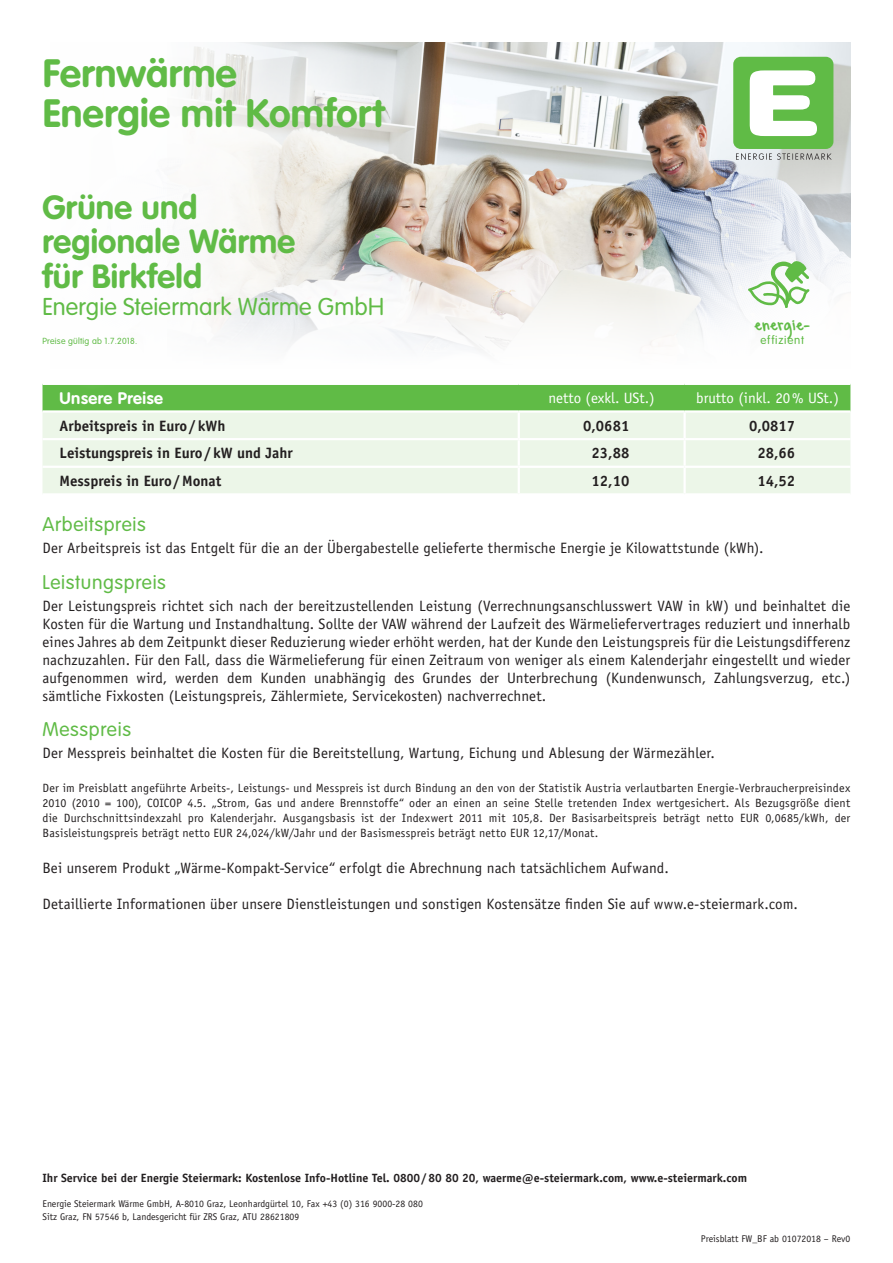
<style>
.page{position:relative;width:893px;height:1263px;background:#fff}
.page>*{position:absolute;margin:0;border:0;box-sizing:border-box;transform-origin:0 0}
.t1{font:700 39px/40.5px "VAG Rounded Std";letter-spacing:.005em;color:#60bb46}
.t2{font:700 33px/34.5px "VAG Rounded Std";letter-spacing:.01em;color:#60bb46}
.t3{font:300 24px "VAG Rounded Std";letter-spacing:.01em;color:#60bb46}
.t4{font:19.65px "Gregs Hand";letter-spacing:.04em;color:#60bb46}
.Zwischenheadline{font:300 19.5px "VAG Rounded Std";letter-spacing:.035em;color:#60bb46}
.t5{font:700 16.5px "VAG Rounded Std";letter-spacing:.03em;color:#fff}
.Copy{font:15px/18px "Officina Sans Std";letter-spacing:.005em;color:#231f20;text-align:justify}
.t6{font:700 15px "Officina Sans Std";color:#231f20}
.t7{font:15px "Officina Sans Std";color:#fff}
.Copy_Indizes{font:12px/15px "Officina Sans Std";letter-spacing:.015em;color:#231f20;text-align:justify}
.t8{font:700 12px "Officina Sans Std";color:#231f20}
.t9{font:300 11.55px "VAG Rounded Std";letter-spacing:.07em;color:#60bb46}
.t10{font:9.75px "Officina Sans Std";color:#231f20}
.t11{font:300 8.7px "VAG Rounded Std";letter-spacing:.025em;color:#60bb46}
</style>
<div class="page">
<img style="left:454px;top:43px;width:396px;height:208px">
<svg style="left:454px;top:251px;width:194px;height:99px;fill:#f3f2ef"></svg>
<svg style="left:648px;top:140px;width:203px;height:353px"></svg>
<div style="left:733px;top:57px;width:100px;height:92px;background:#60bb46;border-radius:8px"></div>
<svg style="left:750px;top:70px;width:67px;height:66px"></svg>
<svg style="left:736px;top:153px;width:95px;height:7px"></svg>
<svg style="left:748px;top:258px;width:61px;height:50px"></svg>
<div style="left:0;top:0;width:457px;height:207px;background:#fff;opacity:.9"></div>
<div style="left:43px;top:385px;width:807px;height:25px;background:#60bb46"></div>
<div style="left:43px;top:413px;width:807px;height:80px;background:#ecf6e8"></div>
<hr style="left:519px;top:383px;width:166px;height:2px;background:#fff">
<hr style="left:685px;top:383px;width:165px;height:2px;background:#fff">
<hr style="left:519px;top:410px;width:166px;height:3px;background:#fff">
<hr style="left:685px;top:410px;width:165px;height:3px;background:#fff">
<hr style="left:43px;top:438px;width:476px;height:2px;background:#fff">
<hr style="left:519px;top:438px;width:166px;height:2px;background:#fff">
<hr style="left:685px;top:438px;width:165px;height:2px;background:#fff">
<hr style="left:43px;top:466px;width:476px;height:2px;background:#fff">
<hr style="left:519px;top:466px;width:166px;height:2px;background:#fff">
<hr style="left:685px;top:466px;width:165px;height:2px;background:#fff">
<hr style="left:518px;top:413px;width:2px;height:25px;background:#fff">
<hr style="left:683px;top:413px;width:3px;height:25px;background:#fff">
<hr style="left:518px;top:440px;width:2px;height:26px;background:#fff">
<hr style="left:683px;top:440px;width:3px;height:26px;background:#fff">
<hr style="left:518px;top:468px;width:2px;height:25px;background:#fff">
<hr style="left:683px;top:468px;width:3px;height:25px;background:#fff">
<div style="left:0;top:122px;width:454px;height:270px;background:#fff;opacity:.9"></div>
<p class="t1" style="left:43px;top:54px;width:343px">Fernwärme<br>Energie mit Komfort</p>
<p class="t2" style="left:42px;top:191px;width:254px">Grüne und regionale Wärme für Birkfeld</p>
<p class="t3" style="left:42px;top:293px;width:343px">Energie Steiermark Wärme GmbH</p>
<p class="t11" style="left:43px;top:336px;width:96px">Preise gültig ab 1.7.2018.</p>
<p class="t4" style="left:755px;top:311px;width:56px">energie-</p>
<p class="t9" style="left:760px;top:334px;width:45px">effizient</p>
<p class="t5" style="left:60px;top:388px;width:105px">Unsere Preise</p>
<p class="t7" style="left:549px;top:389px;width:108px">netto (exkl. USt.)</p>
<p class="t7" style="left:696px;top:389px;width:144px">brutto (inkl. 20% USt.)</p>
<p class="t6" style="left:60px;top:416px;width:167px">Arbeitspreis in Euro/kWh</p>
<p class="t6" style="left:583px;top:416px;width:48px">0,0681</p>
<p class="t6" style="left:749px;top:416px;width:48px">0,0817</p>
<p class="t6" style="left:60px;top:444px;width:235px">Leistungspreis in Euro/kW und Jahr</p>
<p class="t6" style="left:591px;top:444px;width:39px">23,88</p>
<p class="t6" style="left:757px;top:444px;width:39px">28,66</p>
<p class="t6" style="left:60px;top:472px;width:163px">Messpreis in Euro/Monat</p>
<p class="t6" style="left:591px;top:472px;width:39px">12,10</p>
<p class="t6" style="left:757px;top:472px;width:39px">14,52</p>
<p class="Zwischenheadline" style="left:43px;top:513px;width:105px">Arbeitspreis</p>
<p class="Copy" style="left:43px;top:539px;width:722px">Der Arbeitspreis ist das Entgelt für die an der Übergabestelle gelieferte thermische Energie je Kilowattstunde (kWh).</p>
<p class="Zwischenheadline" style="left:43px;top:571px;width:125px">Leistungspreis</p>
<p class="Copy" style="left:43px;top:597px;width:809px">Der Leistungspreis richtet sich nach der bereitzustellenden Leistung (Verrechnungsanschlusswert VAW in kW) und beinhaltet die Kosten für die Wartung und Instandhaltung. Sollte der VAW während der Laufzeit des Wärmeliefervertrages reduziert und innerhalb eines Jahres ab dem Zeitpunkt dieser Reduzierung wieder erhöht werden, hat der Kunde den Leistungspreis für die Leistungsdifferenz nachzuzahlen. Für den Fall, dass die Wärmelieferung für einen Zeitraum von weniger als einem Kalenderjahr eingestellt und wieder aufgenommen wird, werden dem Kunden unabhängig des Grundes der Unterbrechung (Kundenwunsch, Zahlungsverzug, etc.) sämtliche Fixkosten (Leistungspreis, Zählermiete, Servicekosten) nachverrechnet.</p>
<p class="Zwischenheadline" style="left:43px;top:718px;width:90px">Messpreis</p>
<p class="Copy" style="left:43px;top:744px;width:674px">Der Messpreis beinhaltet die Kosten für die Bereitstellung, Wartung, Eichung und Ablesung der Wärmezähler.</p>
<p class="Copy_Indizes" style="left:43px;top:781px;width:809px">Der im Preisblatt angeführte Arbeits-, Leistungs- und Messpreis ist durch Bindung an den von der Statistik Austria verlautbarten Energie-Verbraucherpreisindex 2010 (2010 = 100), COICOP 4.5. „Strom, Gas und andere Brennstoffe“ oder an einen an seine Stelle tretenden Index wertgesichert. Als Bezugsgröße dient die Durchschnittsindexzahl pro Kalenderjahr. Ausgangsbasis ist der Indexwert 2011 mit 105,8. Der Basisarbeitspreis beträgt netto EUR 0,0685/kWh, der Basisleistungspreis beträgt netto EUR 24,024/kW/Jahr und der Basismesspreis beträgt netto EUR 12,17/Monat.</p>
<p class="Copy" style="left:43px;top:859px;width:628px">Bei unserem Produkt „Wärme-Kompakt-Service“ erfolgt die Abrechnung nach tatsächlichem Aufwand.</p>
<p class="Copy" style="left:43px;top:895px;width:757px">Detaillierte Informationen über unsere Dienstleistungen und sonstigen Kostensätze finden Sie auf www.e-steiermark.com.</p>
<p class="t8" style="left:43px;top:1171px;width:706px">Ihr Service bei der Energie Steiermark: Kostenlose Info-Hotline Tel. 0800/80 80 20, waerme@e-steiermark.com, www.e-steiermark.com</p>
<p class="t10" style="left:43px;top:1198px;width:382px">Energie Steiermark Wärme GmbH, A-8010 Graz, Leonhardgürtel 10, Fax +43 (0) 316 9000-28 080</p>
<p class="t10" style="left:43px;top:1211px;width:258px">Sitz Graz, FN 57546 b, Landesgericht für ZRS Graz, ATU 28621809</p>
<p class="t10" style="left:701px;top:1233px;width:151px">Preisblatt FW_BF ab 01072018 – Rev0</p>
</div>
